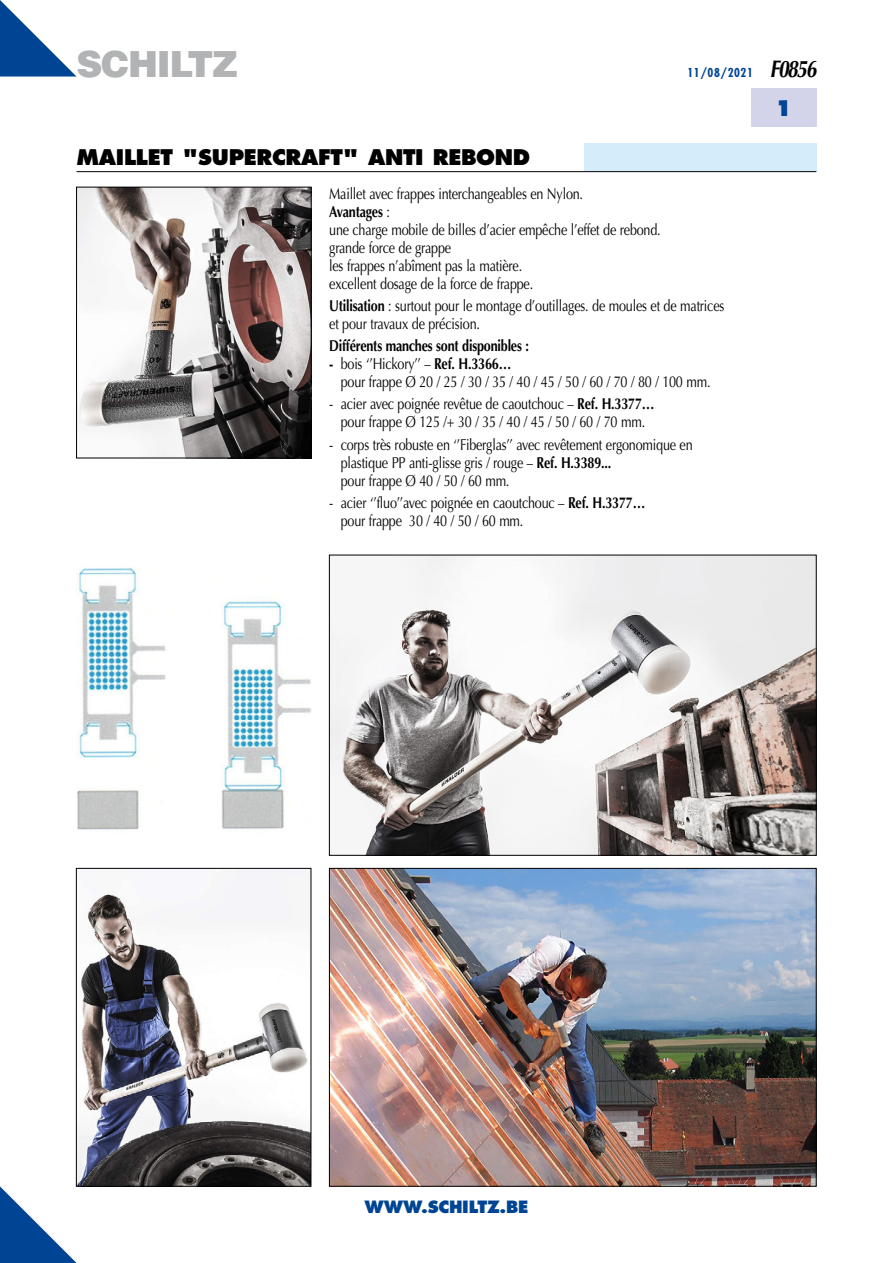
<style>
.page{position:relative;width:893px;height:1263px;background:#fff}
.page>*{position:absolute;margin:0;border:0;box-sizing:border-box;transform-origin:0 0}
.t1{font:900 36px "Helvetica";letter-spacing:-.035em;color:#b1b3b4}
.t2{font:800 21px "Futura";letter-spacing:-.015em;color:#000}
.t3{font:800 21px "Futura";color:#004494}
.t4{font:800 16.5px "Futura";letter-spacing:-.015em;color:#004494}
.t5{font:15.75px/18px "Optima";letter-spacing:-.015em;color:#000;scale:.8 1}
.t6{font:700 15.75px "Optima";letter-spacing:-.015em;color:#000;scale:.8 1}
.t7{font:700 condensed 12px "Futura";letter-spacing:.05em;color:#004494}
.s1{font-family:"Optima";font-style:italic;font-stretch:normal;font-size:24px;color:#000}
.s2{font-weight:700}
</style>
<div class="page">
<svg style="left:0;top:1186px;width:77px;height:77px"></svg>
<div style="left:584px;top:143px;width:232px;height:28px;background:#d5edfa"></div>
<hr style="left:77px;top:171px;width:739px;height:1px;background:#000">
<div style="left:751px;top:89px;width:65px;height:38px;background:#d3d4e9"></div>
<svg style="left:0;top:0;width:77px;height:77px"></svg>
<img style="left:78px;top:189px;width:231px;height:267px">
<div style="left:76px;top:187px;width:235px;height:271px;border:1px solid #000"></div>
<img style="left:77px;top:567px;width:89px;height:263px">
<img style="left:221px;top:597px;width:90px;height:233px">
<img style="left:331px;top:870px;width:483px;height:314px">
<div style="left:329px;top:868px;width:487px;height:318px;border:1px solid #000"></div>
<img style="left:331px;top:557px;width:483px;height:296px">
<div style="left:329px;top:555px;width:487px;height:300px;border:1px solid #000"></div>
<img style="left:78px;top:870px;width:231px;height:314px">
<div style="left:76px;top:868px;width:235px;height:318px;border:1px solid #000"></div>
<h1 class="t1" style="left:77px;top:40px;width:163px">SCHILTZ</h1>
<p class="t7" style="left:687px;top:65px;width:130px">11/08/2021 <span class="s1">F0856</span></p>
<h2 class="t3" style="left:775px;top:95px;width:19px">1</h2>
<h2 class="t2" style="left:77px;top:144px;width:455px">MAILLET "SUPERCRAFT" ANTI REBOND</h2>
<p class="t5" style="left:329px;top:184px;width:416px">Maillet avec frappes interchangeables en Nylon.<br><span class="s2">Avantages</span> :<br>une charge mobile de billes d’acier empêche l’effet de rebond. grande force de grappe<br>les frappes n’abîment pas la matière.<br>excellent dosage de la force de frappe.</p>
<p class="t5" style="left:329px;top:297px;width:495px"><span class="s2">Utilisation</span> : surtout pour le montage d’outillages. de moules et de matrices et pour travaux de précision.</p>
<p class="t6" style="left:329px;top:337px;width:251px">Différents manches sont disponibles :</p>
<p class="t5" style="left:341px;top:355px;width:464px;text-indent:-11px"><span class="s2">-</span> bois ‘’Hickory’’ – <span class="s2">Ref. H.3366…<br></span>pour frappe Ø 20 / 25 / 30 / 35 / 40 / 45 / 50 / 60 / 70 / 80 / 100 mm.</p>
<p class="t5" style="left:329px;top:395px;width:408px;text-align:center">- acier avec poignée revêtue de caoutchouc – <span class="s2">Ref. H.3377… </span>pour frappe Ø 125 /+ 30 / 35 / 40 / 45 / 50 / 60 / 70 mm.</p>
<p class="t5" style="left:341px;top:435px;width:442px;text-indent:-11px">- corps très robuste en ‘’Fiberglas’’ avec revêtement ergonomique en plastique PP anti-glisse gris / rouge – <span class="s2">Ref. H.3389...<br></span>pour frappe Ø 40 / 50 / 60 mm.</p>
<p class="t5" style="left:341px;top:494px;width:382px;text-indent:-11px">- acier ‘’fluo’’avec poignée en caoutchouc – <span class="s2">Ref. H.3377… </span>pour frappe 30 / 40 / 50 / 60 mm.</p>
<p class="t4" style="left:365px;top:1197px;width:165px">WWW.SCHILTZ.BE</p>
</div>
